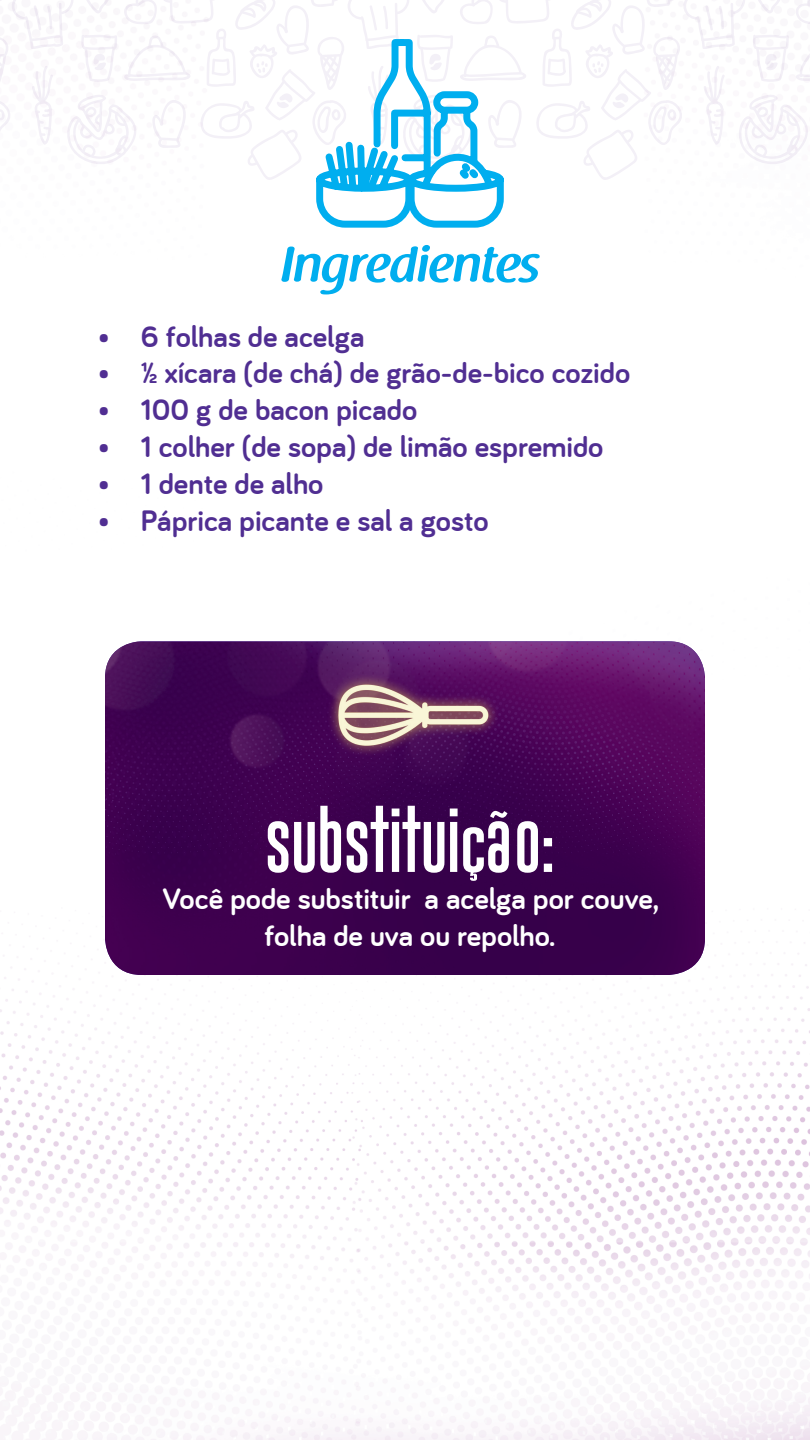
<style>
.page{position:relative;width:810px;height:1440px;background:#fff}
.page>*{position:absolute;margin:0;border:0;box-sizing:border-box;transform-origin:0 0}
.t1{font:52.2px "Gobold Uplow";color:#fff}
.t2{font:600 50.25px "Raspoutine";color:#00aeef}
.t3{font:700 30.67px "Bariol";color:#502e92}
.t4{font:700 30.67px/36.8px "Bariol";color:#fff;text-align:center}
</style>
<div class="page">
<img style="left:0;top:641px;width:810px;height:799px">
<svg style="left:0;top:0;width:810px;height:228px"></svg>
<img style="left:105px;top:642px;width:600px;height:333px">
<img style="left:306px;top:658px;width:208px;height:113px">
<p class="t2" style="left:281px;top:236px;width:260px">Ingredientes</p>
<p class="t3" style="left:98px;top:319px;width:269px">• 6 folhas de acelga</p>
<p class="t3" style="left:98px;top:356px;width:534px">• ½ xícara (de chá) de grão-de-bico cozido</p>
<p class="t3" style="left:98px;top:393px;width:321px">• 100 g de bacon picado</p>
<p class="t3" style="left:98px;top:430px;width:507px">• 1 colher (de sopa) de limão espremido</p>
<p class="t3" style="left:98px;top:466px;width:228px">• 1 dente de alho</p>
<p class="t3" style="left:98px;top:503px;width:393px">• Páprica picante e sal a gosto</p>
<p class="t1" style="left:265px;top:806px;width:292px">Substituição:</p>
<p class="t4" style="left:162px;top:880px;width:498px">Você pode substituir a acelga por couve, folha de uva ou repolho.</p>
</div>
